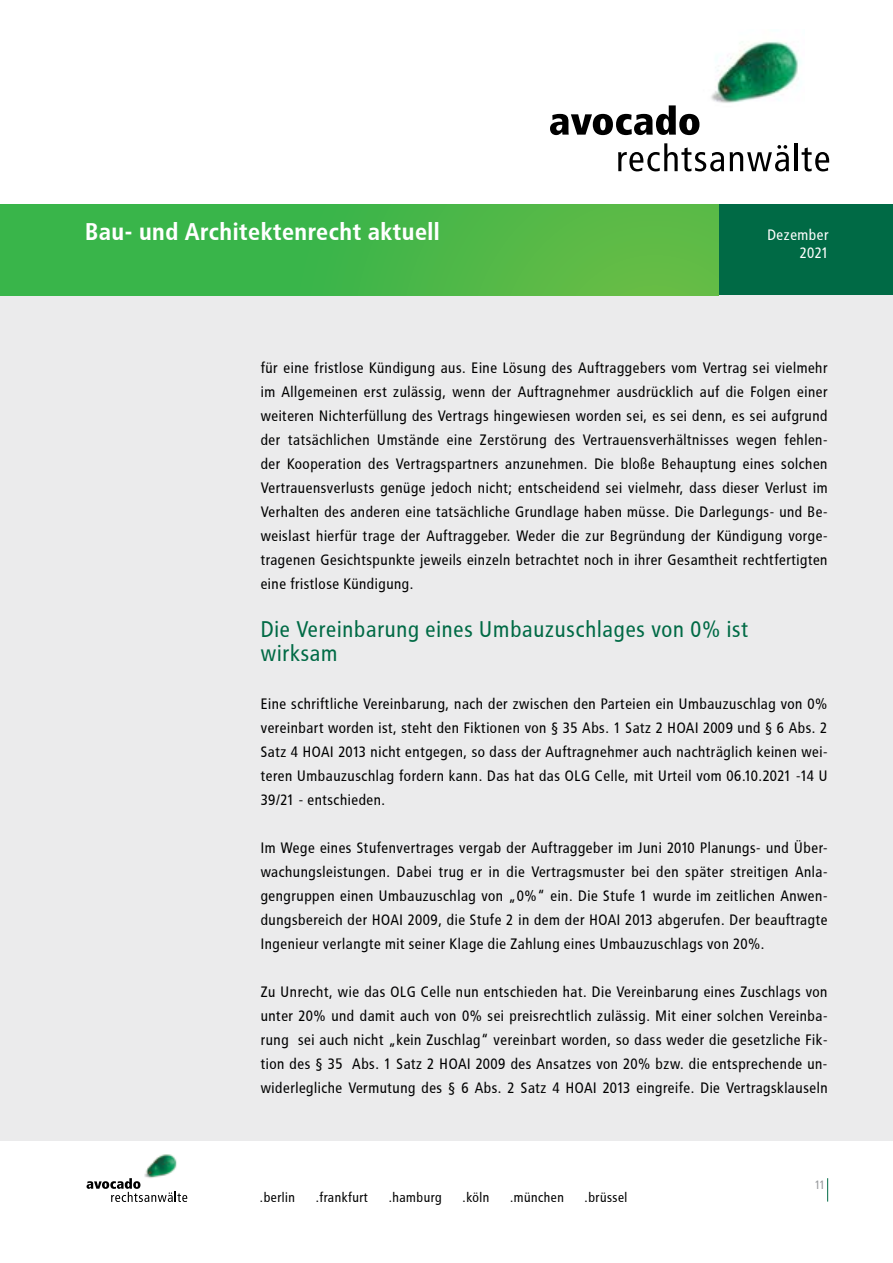
<style>
.page{position:relative;width:893px;height:1263px;background:#fff}
.page>*{position:absolute;margin:0;border:0;box-sizing:border-box;transform-origin:0 0}
.t1{font:700 24px "Avocado";color:#fff}
.t2{font:22.5px/24px "Avocado";color:#006a45}
.t3{font:15px/24px "Avocado";color:#000;text-align:justify}
.t4{font:15px/18px "Avocado";color:#fff;text-align:right}
.t5{font:13.5px "Avocado";color:#000}
.t6{font:12px "Avocado";color:#97999c}
</style>
<div class="page">
<img style="left:711px;top:41px;width:90px;height:62px">
<svg style="left:550px;top:105px;width:149px;height:30px"></svg>
<svg style="left:618px;top:143px;width:106px;height:28px"></svg>
<svg style="left:730px;top:145px;width:59px;height:26px"></svg>
<hr style="left:795px;top:143px;width:3px;height:28px;background:#000">
<svg style="left:802px;top:147px;width:27px;height:24px"></svg>
<div style="left:719px;top:204px;width:174px;height:92px;background:#006a45"></div>
<svg style="left:827px;top:1178px;width:1px;height:23px"></svg>
<div style="left:0;top:296px;width:893px;height:845px;background:#ebebec"></div>
<img style="left:144px;top:1154px;width:33px;height:24px">
<svg style="left:87px;top:1178px;width:100px;height:24px"></svg>
<div style="left:0;top:204px;width:719px;height:92px;background:linear-gradient(to right,#2eb34b,#61bb46)"></div>
<h1 class="t1" style="left:85px;top:218px;width:357px">Bau- und Architektenrecht aktuell</h1>
<p class="t4" style="left:767px;top:226px;width:63px">Dezember<br>2021</p>
<p class="t3" style="left:261px;top:355px;width:569px">für eine fristlose Kündigung aus. Eine Lösung des Auftraggebers vom Vertrag sei vielmehr im Allgemeinen erst zulässig, wenn der Auftragnehmer ausdrücklich auf die Folgen einer weiteren Nichterfüllung des Vertrags hingewiesen worden sei, es sei denn, es sei aufgrund der tatsächlichen Umstände eine Zerstörung des Vertrauensverhältnisses wegen fehlen&shy;der Kooperation des Vertragspartners anzunehmen. Die bloße Behauptung eines solchen Vertrauensverlusts genüge jedoch nicht; entscheidend sei vielmehr, dass dieser Verlust im Verhalten des anderen eine tatsächliche Grundlage haben müsse. Die Darlegungs- und Be&shy;weislast hierfür trage der Auftraggeber. Weder die zur Begründung der Kündigung vorge&shy;tragenen Gesichtspunkte jeweils einzeln betrachtet noch in ihrer Gesamtheit rechtfertigten eine fristlose Kündigung.</p>
<h2 class="t2" style="left:261px;top:617px;width:490px">Die Vereinbarung eines Umbauzuschlages von 0% ist wirksam</h2>
<p class="t3" style="left:261px;top:691px;width:569px">Eine schriftliche Vereinbarung, nach der zwischen den Parteien ein Umbauzuschlag von 0% vereinbart worden ist, steht den Fiktionen von § 35 Abs. 1 Satz 2 HOAI 2009 und § 6 Abs. 2<br>Satz 4 HOAI 2013 nicht entgegen, so dass der Auftragnehmer auch nachträglich keinen wei&shy;teren Umbauzuschlag fordern kann. Das hat das OLG Celle, mit Urteil vom 06.10.2021 -14 U 39/21 - entschieden.</p>
<p class="t3" style="left:261px;top:835px;width:569px">Im Wege eines Stufenvertrages vergab der Auftraggeber im Juni 2010 Planungs- und Über&shy;wachungsleistungen. Dabei trug er in die Vertragsmuster bei den später streitigen Anla&shy;gengruppen einen Umbauzuschlag von „0%“ ein. Die Stufe 1 wurde im zeitlichen Anwen&shy;dungsbereich der HOAI 2009, die Stufe 2 in dem der HOAI 2013 abgerufen. Der beauftragte Ingenieur verlangte mit seiner Klage die Zahlung eines Umbauzuschlags von 20%.</p>
<p class="t3" style="left:261px;top:979px;width:569px">Zu Unrecht, wie das OLG Celle nun entschieden hat. Die Vereinbarung eines Zuschlags von unter 20% und damit auch von 0% sei preisrechtlich zulässig. Mit einer solchen Vereinba&shy;rung sei auch nicht „kein Zuschlag“ vereinbart worden, so dass weder die gesetzliche Fik&shy;tion des § 35 Abs. 1 Satz 2 HOAI 2009 des Ansatzes von 20% bzw. die entsprechende un&shy;widerlegliche Vermutung des § 6 Abs. 2 Satz 4 HOAI 2013 eingreife. Die Vertragsklauseln</p>
<p class="t5" style="left:260px;top:1189px;width:37px">.berlin</p>
<p class="t5" style="left:316px;top:1189px;width:54px">.frankfurt</p>
<p class="t5" style="left:389px;top:1189px;width:55px">.hamburg</p>
<p class="t5" style="left:463px;top:1189px;width:29px">.köln</p>
<p class="t5" style="left:510px;top:1189px;width:56px">.münchen</p>
<p class="t5" style="left:585px;top:1189px;width:45px">.brüssel</p>
<p class="t6" style="left:815px;top:1178px;width:12px">11</p>
</div>
